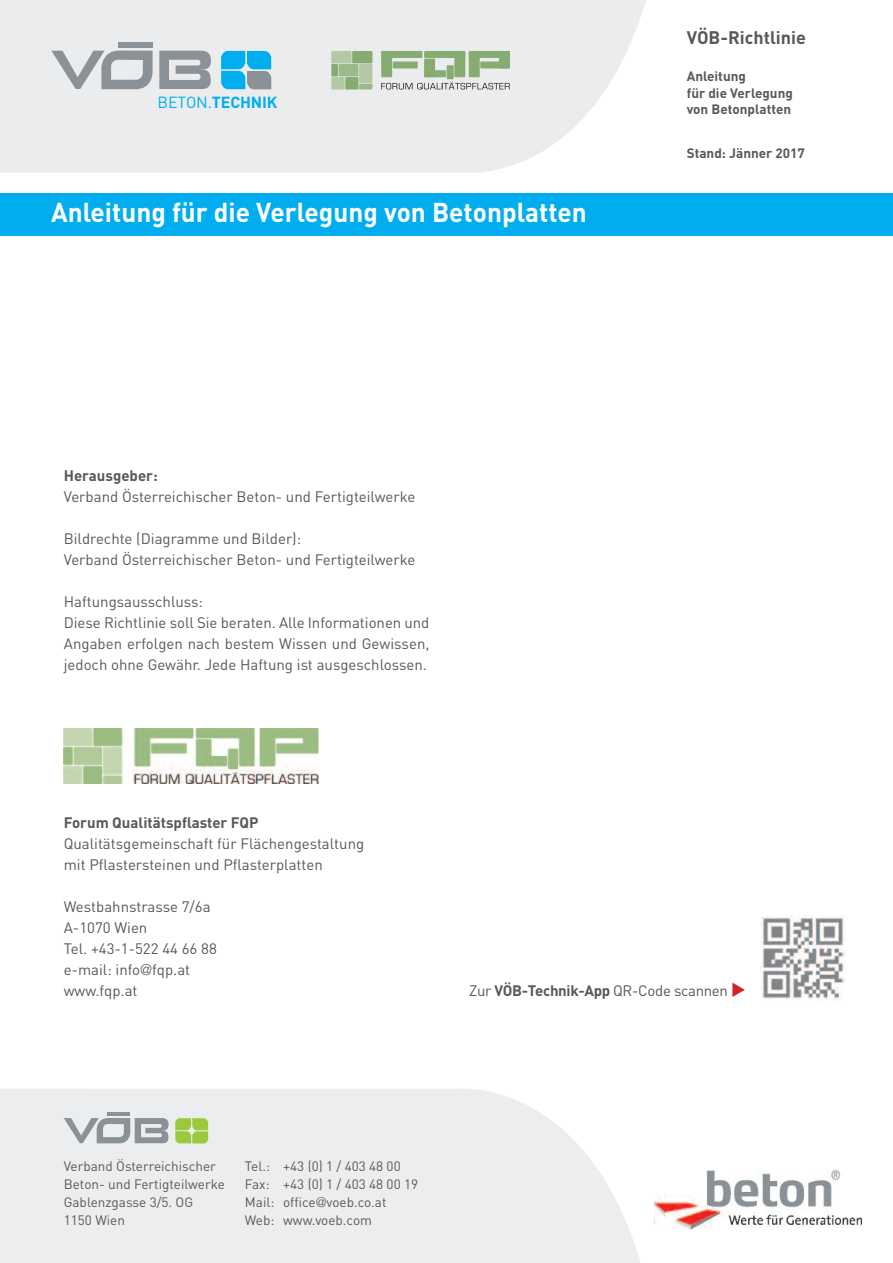
<style>
.page{position:relative;width:893px;height:1263px;background:#fff}
.page>*{position:absolute;margin:0;border:0;box-sizing:border-box;transform-origin:0 0}
.t1{font:700 27px "DINOT";color:#fff}
.t2{font:700 18px "DINOT";color:#57585a}
.t3{font:700 15.9px "DINOT";letter-spacing:-.01em;color:#00aeef}
.t4{font:15px/21px "DINOT";color:#57585a}
.t5{font:700 15px "DINOT";color:#57585a}
.t6{font:15px "DINOT";letter-spacing:-.02em;color:#57585a}
.t7{font:13.5px/18px "DINOT";color:#57585a}
.t8{font:700 13.5px/16.5px "DINOT";color:#57585a}
.s1{font-weight:400}
.s2{font-family:"Helvetica Neue";font-weight:300}
.s3{font-weight:700}
.s4{color:#d1232a}
</style>
<div class="page">
<svg style="left:0;top:1089px;width:641px;height:174px;background:#eceeef"></svg>
<hr style="left:108px;top:1112px;width:22px;height:4px;background:#8a9297">
<svg style="left:64px;top:1118px;width:105px;height:25px;background:#b4babd"></svg>
<svg style="left:175px;top:1118px;width:33px;height:25px"></svg>
<svg style="left:0;top:0;width:646px;height:173px;background:#ebedef"></svg>
<div style="left:118px;top:42px;width:34px;height:6px;background:#8a9297"></div>
<svg style="left:159px;top:50px;width:53px;height:39px;background:#a4aaaf"></svg>
<svg style="left:51px;top:51px;width:102px;height:38px;background:#babfc3"></svg>
<svg style="left:221px;top:51px;width:50px;height:38px;background:#3aafdb"></svg>
<div style="left:359px;top:64px;width:13px;height:19px;background:#b3c8a3"></div>
<div style="left:331px;top:51px;width:21px;height:12px;background:#b3c8a3"></div>
<div style="left:331px;top:77px;width:14px;height:12px;background:#b3c8a3"></div>
<div style="left:345px;top:77px;width:13px;height:12px;background:#86ac72"></div>
<div style="left:359px;top:84px;width:13px;height:5px;background:#9cb989"></div>
<div style="left:352px;top:51px;width:20px;height:12px;background:#86ac72"></div>
<div style="left:331px;top:64px;width:7px;height:12px;background:#86ac72"></div>
<div style="left:339px;top:64px;width:19px;height:12px;background:#9cb989"></div>
<svg style="left:381px;top:51px;width:129px;height:38px;background:#b2c4aa"></svg>
<div style="left:0;top:193px;width:893px;height:43px;background:#00aeef"></div>
<img style="left:655px;top:1170px;width:207px;height:60px">
<img style="left:760px;top:915px;width:85px;height:85px">
<img style="left:64px;top:728px;width:255px;height:55px">
<p class="t3" style="left:158px;top:97px;width:121px"><span class="s1">BETON.</span>TECHNIK</p>
<h1 class="t1" style="left:51px;top:203px;width:537px">Anleitung für die Verlegung von Betonplatten</h1>
<p class="t5" style="left:64px;top:470px;width:95px">Herausgeber:</p>
<p class="t4" style="left:64px;top:487px;width:353px">Verband Österreichischer Beton- und Fertigteilwerke</p>
<p class="t4" style="left:64px;top:529px;width:353px">Bildrechte (Diagramme und Bilder):<br>Verband Österreichischer Beton- und Fertigteilwerke</p>
<p class="t4" style="left:64px;top:592px;width:367px">Haftungsausschluss:<br>Diese Richtlinie soll Sie beraten. Alle Informationen und Angaben erfolgen nach bestem Wissen und Gewissen, jedoch ohne Gewähr. Jede Haftung ist ausgeschlossen.</p>
<p class="t2" style="left:687px;top:31px;width:121px">VÖB-Richtlinie</p>
<p class="t8" style="left:687px;top:70px;width:108px">Anleitung<br>für die Verlegung von Betonplatten</p>
<p class="t8" style="left:687px;top:146px;width:120px">Stand: Jänner 2017</p>
<p class="t5" style="left:64px;top:817px;width:196px">Forum Qualitätspflaster FQP</p>
<p class="t4" style="left:64px;top:835px;width:302px">Qualitätsgemeinschaft für Flächengestaltung mit Pflastersteinen und Pflasterplatten</p>
<p class="t4" style="left:64px;top:898px;width:155px">Westbahnstrasse 7/6a<br>A-1070 Wien<br>Tel. +43-1-522 44 66 88 e-mail: info<span class="s2">@</span>fqp.at www.fqp.at</p>
<p class="t6" style="left:469px;top:985px;width:279px">Zur <span class="s3">VÖB-Technik-App</span> QR-Code scannen <span class="s4">◆</span></p>
<p class="t7" style="left:64px;top:1158px;width:163px">Verband Österreichischer<br>Beton- und Fertigteilwerke<br>Gablenzgasse 3/5. OG<br>1150 Wien</p>
<p class="t7" style="left:245px;top:1158px;width:175px">Tel.: +43 (0) 1 / 403 48 00<br>Fax: +43 (0) 1 / 403 48 00 19<br>Mail: office<span class="s2">@</span>voeb.co.at<br>Web: www.voeb.com</p>
</div>
